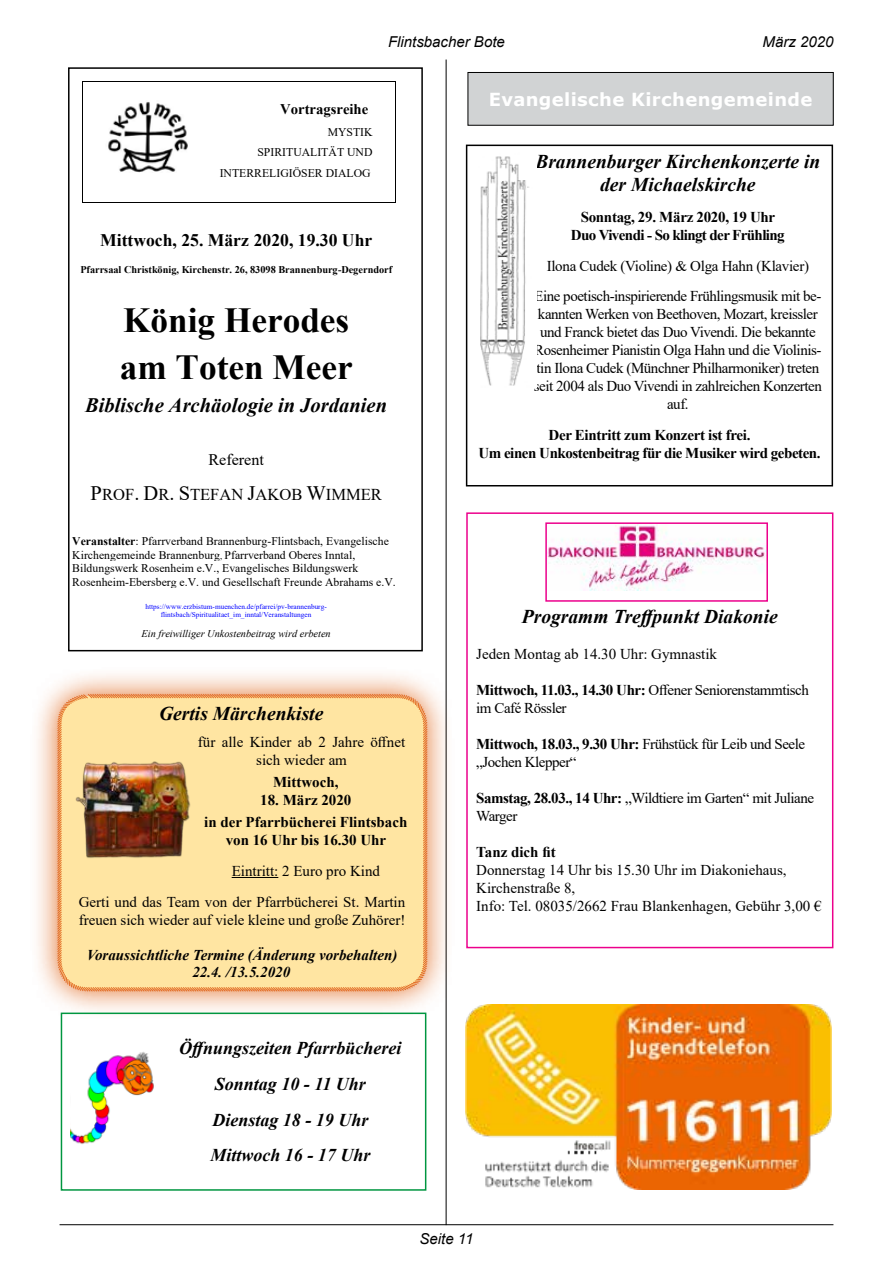
<style>
.page{position:relative;width:893px;height:1263px;background:#fff}
.page>*{position:absolute;margin:0;border:0;box-sizing:border-box;transform-origin:0 0}
.t1{font:700 35.25px/46.7px "Times New Roman";color:#000}
.t2{font:italic 700 20.55px "Times New Roman";color:#000}
.t3{font:italic 700 19.5px/23.4px "Times New Roman";color:#000;text-align:center}
.t4{font:italic 700 18px/35.7px "Times New Roman";color:#000;text-align:center}
.t5{font:700 18px "Verdana";letter-spacing:.02em;color:#fff}
.t6{font:700 17.55px "Times New Roman";color:#000}
.t7{font:16.5px "Times New Roman";color:#000}
.t8{font:16.05px "Times New Roman";color:#000}
.t9{font:15px/18px "Times New Roman";letter-spacing:-.03em;color:#000}
.t10{font:15px/18px "Times New Roman";color:#000}
.t11{font:700 15px/22.2px "Times New Roman";color:#000;text-align:center}
.t12{font:700 15px/18px "Times New Roman";letter-spacing:-.02em;color:#000;text-align:center}
.t13{font:italic 700 15px/17.2px "Times New Roman";color:#000;text-align:center}
.t14{font:700 15px/18px "Times New Roman";letter-spacing:-.04em;color:#000;text-align:center}
.t15{font:italic 15px "Arial";color:#000}
.t16{font:700 14.7px "Times New Roman";color:#000}
.t17{font:11.7px/13.5px "Times New Roman";color:#000;text-align:right}
.t18{font:700 10.35px "Times New Roman";color:#000}
.t19{font:italic 10.35px "Times New Roman";letter-spacing:-.005em;color:#000}
.t20{font:7.35px/8.4px "Times New Roman";color:#00f;text-align:center}
.s1{font-size:20.55px}
.s2{font-weight:700}
.s3{font-size:8.85px}
</style>
<div class="page">
<hr style="left:60px;top:1224px;width:773px;height:1px;background:#000">
<hr style="left:446px;top:60px;width:1px;height:1165px;background:#000">
<svg style="left:37px;top:667px;width:410px;height:351px"></svg>
<svg style="left:56px;top:693px;width:372px;height:299px;background:#fddf9d"></svg>
<img style="left:70px;top:741px;width:128px;height:127px">
<img style="left:70px;top:1052px;width:84px;height:93px">
<hr style="left:83px;top:81px;width:130px;height:1px;background:#000">
<hr style="left:213px;top:81px;width:182px;height:1px;background:#000">
<hr style="left:83px;top:81px;width:1px;height:121px;background:#000">
<hr style="left:83px;top:202px;width:130px;height:1px;background:#000">
<hr style="left:213px;top:202px;width:182px;height:1px;background:#000">
<hr style="left:395px;top:81px;width:1px;height:121px;background:#000">
<img style="left:108px;top:102px;width:80px;height:70px">
<div style="left:68px;top:67px;width:355px;height:584px;border:2px solid #000"></div>
<div style="left:468px;top:72px;width:365px;height:53px;background:#d1d3d4"></div>
<div style="left:468px;top:72px;width:365px;height:53px;border:1px solid #000"></div>
<div style="left:466px;top:145px;width:367px;height:341px;border:2px solid #000"></div>
<img style="left:480px;top:156px;width:49px;height:230px">
<div style="left:466px;top:512px;width:367px;height:436px;border:2px solid #ec008c"></div>
<img style="left:548px;top:525px;width:217px;height:65px">
<div style="left:545px;top:522px;width:223px;height:80px;border:2px solid #ec008c"></div>
<div style="left:61px;top:1012px;width:365px;height:179px;border:2px solid #fff"></div>
<img style="left:466px;top:1004px;width:366px;height:185px">
<p class="t15" style="left:388px;top:32px;width:118px">Flintsbacher Bote</p>
<p class="t15" style="left:763px;top:32px;width:72px">März 2020</p>
<p class="t16" style="left:280px;top:98px;width:90px">Vortragsreihe</p>
<p class="t17" style="left:220px;top:122px;width:154px;line-height:20.2px">MYSTIK<br>SPIRITUALITÄT UND<br>INTERRELIGIÖSER DIALOG</p>
<p class="t6" style="left:100px;top:228px;width:274px">Mittwoch, 25. März 2020, 19.30 Uhr</p>
<p class="t18" style="left:80px;top:262px;width:313px">Pfarrsaal Christkönig, Kirchenstr. 26, 83098 Brannenburg-Degerndorf</p>
<h1 class="t1" style="left:120px;top:296px;width:234px">König Herodes am Toten Meer</h1>
<h2 class="t2" style="left:85px;top:390px;width:304px">Biblische Archäologie in Jordanien</h2>
<p class="t8" style="left:208px;top:448px;width:57px">Referent</p>
<p class="t7" style="left:91px;top:482px;width:293px"><span class="s1">P</span>ROF<span class="s1">. D</span>R<span class="s1">. S</span>TEFAN <span class="s1">J</span>AKOB <span class="s1">W</span>IMMER</p>
<p class="t17" style="left:72px;top:534px;width:325px;text-align:left"><span class="s2">Veranstalter</span>: Pfarrverband Brannenburg-Flintsbach, Evangelische Kirchengemeinde Brannenburg<span class="s3">,</span> Pfarrverband Oberes Inntal, Bildungswerk Rosenheim e.V., Evangelisches Bildungswerk Rosenheim-Ebersberg e.V. und Gesellschaft Freunde Abrahams e.V.</p>
<p class="t20" style="left:146px;top:602px;width:183px">https://www.erzbistum-muenchen.de/pfarrei/pv-brannenburg&shy;flintsbach/Spiritualitaet_im_inntal/Veranstaltungen</p>
<p class="t19" style="left:142px;top:626px;width:191px">Ein freiwilliger Unkostenbeitrag wird erbeten</p>
<h3 class="t3" style="left:159px;top:701px;width:166px">Gertis Märchenkiste</h3>
<p class="t10" style="left:198px;top:732px;width:209px;text-align:center">für alle Kinder ab 2 Jahre öffnet sich wieder am</p>
<p class="t11" style="left:273px;top:770px;width:67px">Mittwoch,</p>
<p class="t11" style="left:204px;top:788px;width:205px">18. März 2020<br>in der Pfarrbücherei Flintsbach</p>
<p class="t11" style="left:226px;top:828px;width:162px">von 16 Uhr bis 16.30 Uhr</p>
<p class="t10" style="left:79px;top:855px;width:328px;line-height:30.8px;text-indent:153px">Eintritt: 2 Euro pro Kind<br>Gerti und das Team von der Pfarrbücherei St. Martin</p>
<p class="t10" style="left:79px;top:910px;width:328px">freuen sich wieder auf viele kleine und große Zuhörer!</p>
<p class="t13" style="left:87px;top:946px;width:312px">Voraussichtliche Termine (Änderung vorbehalten)<br>22.4. /13.5.2020</p>
<p class="t4" style="left:179px;top:1030px;width:224px">Öffnungszeiten Pfarrbücherei<br>Sonntag 10 - 11 Uhr<br>Dienstag 18 - 19 Uhr<br>Mittwoch 16 - 17 Uhr</p>
<p class="t5" style="left:489px;top:86px;width:325px">Evangelische Kirchengemeinde</p>
<h3 class="t3" style="left:535px;top:149px;width:286px">Brannenburger Kirchenkonzerte in der Michaelskirche</h3>
<p class="t14" style="left:571px;top:207px;width:215px">Sonntag, 29. März 2020, 19 Uhr<br>Duo Vivendi - So klingt der Frühling</p>
<p class="t9" style="left:534px;top:250px;width:289px;line-height:30.8px;text-align:center">Ilona Cudek (Violine) &amp; Olga Hahn (Klavier)<br>Eine poetisch-inspirierende Frühlingsmusik mit be-</p>
<p class="t9" style="left:534px;top:305px;width:289px;text-align:center">kannten Werken von Beethoven, Mozart, kreissler und Franck bietet das Duo Vivendi. Die bekannte Rosenheimer Pianistin Olga Hahn und die Violinis&shy;tin Ilona Cudek (Münchner Philharmoniker) treten seit 2004 als Duo Vivendi in zahlreichen Konzerten auf.</p>
<p class="t12" style="left:478px;top:426px;width:344px">Der Eintritt zum Konzert ist frei.<br>Um einen Unkostenbeitrag für die Musiker wird gebeten.</p>
<h3 class="t3" style="left:522px;top:605px;width:257px">Programm Treffpunkt Diakonie</h3>
<p class="t10" style="left:476px;top:645px;width:242px">Jeden Montag ab 14.30 Uhr: Gymnastik</p>
<p class="t9" style="left:476px;top:681px;width:334px"><span class="s2">Mittwoch, 11.03., 14.30 Uhr:</span> Offener Seniorenstammtisch im Café Rössler</p>
<p class="t9" style="left:476px;top:735px;width:330px"><span class="s2">Mittwoch, 18.03., 9.30 Uhr:</span> Frühstück für Leib und Seele „Jochen Klepper“</p>
<p class="t9" style="left:476px;top:789px;width:339px"><span class="s2">Samstag, 28.03., 14 Uhr:</span> „Wildtiere im Garten“ mit Juliane<br>Warger</p>
<p class="t11" style="left:476px;top:841px;width:81px">Tanz dich fit</p>
<p class="t10" style="left:476px;top:861px;width:347px">Donnerstag 14 Uhr bis 15.30 Uhr im Diakoniehaus,<br>Kirchenstraße 8,<br>Info: Tel. 08035/2662 Frau Blankenhagen, Gebühr 3,00 €</p>
<p class="t15" style="left:419px;top:1229px;width:55px">Seite 11</p>
</div>
